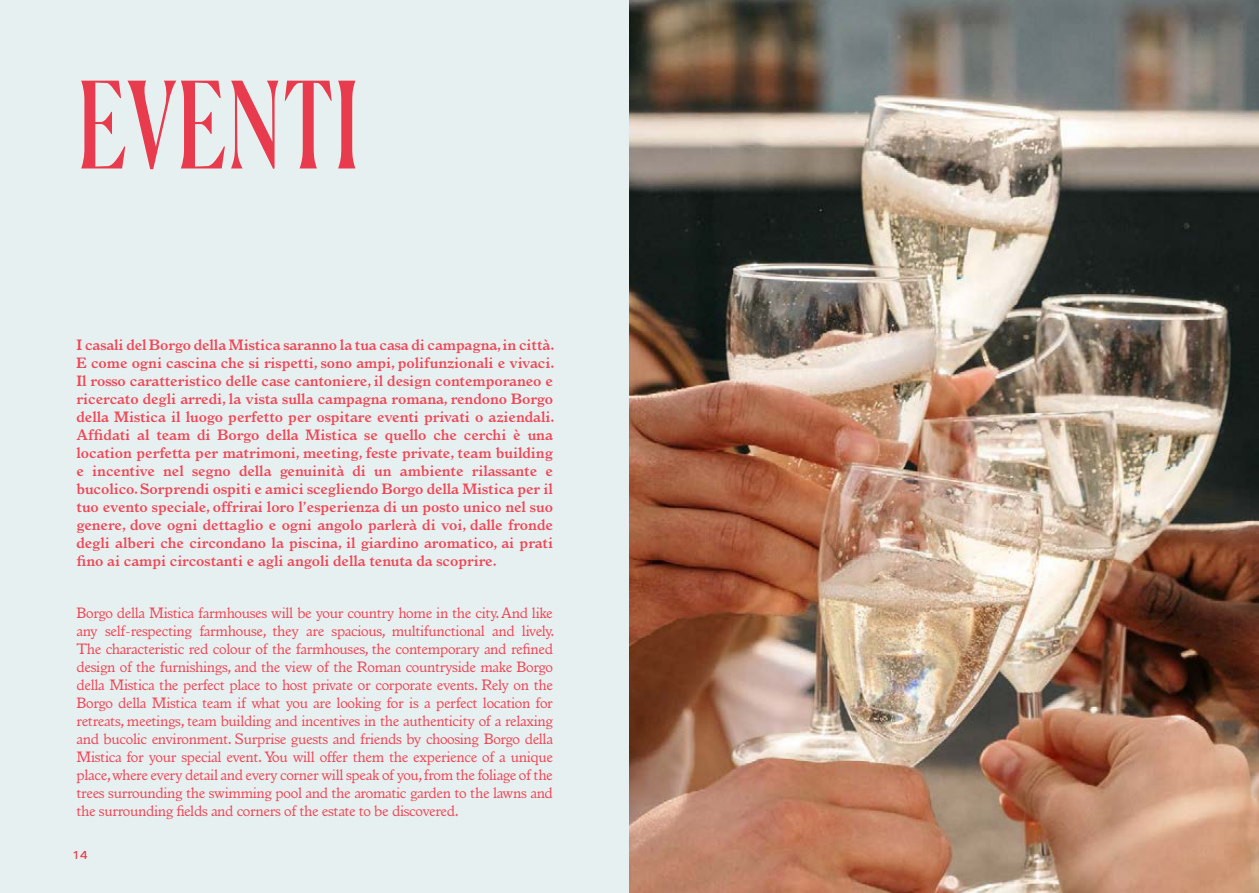
<style>
.page{position:relative;width:1259px;height:893px;background:#e6f0f0}
.page>*{position:absolute;margin:0;border:0;box-sizing:border-box;transform-origin:0 0}
.TITOLI{font:120px "Canela Cond Trial";letter-spacing:-.005em;color:#e83b4d}
.testi_inglese{font:15px/18px "Italian Old Style MT Std";letter-spacing:-.02em;color:#ef4858;text-align:justify}
.testi_italiano{font:700 15px/18px "Italian Old Style MT Std";color:#ef4858;text-align:justify}
.t1{font:500 12px "Galano Grotesque Alt";color:#e83b4d}
</style>
<div class="page">
<img style="left:629px;top:0;width:630px;height:893px">
<p class="TITOLI" style="left:77px;top:75px;width:285px">EVENTI</p>
<p class="testi_italiano" style="left:77px;top:336px;width:479px">I casali del Borgo della Mistica saranno la tua casa di campagna, in città.<br>E come ogni cascina che si rispetti, sono ampi, polifunzionali e vivaci.<br>Il rosso caratteristico delle case cantoniere, il design contemporaneo e ricercato degli arredi, la vista sulla campagna romana, rendono Borgo della Mistica il luogo perfetto per ospitare eventi privati o aziendali.<br>Affidati al team di Borgo della Mistica se quello che cerchi è una location perfetta per matrimoni, meeting, feste private, team building e incentive nel segno della genuinità di un ambiente rilassante e bucolico. Sorprendi ospiti e amici scegliendo Borgo della Mistica per il tuo evento speciale, offrirai loro l’esperienza di un posto unico nel suo genere, dove ogni dettaglio e ogni angolo parlerà di voi, dalle fronde degli alberi che circondano la piscina, il giardino aromatico, ai prati fino ai campi circostanti e agli angoli della tenuta da scoprire.</p>
<p class="testi_inglese" style="left:77px;top:604px;width:479px">Borgo della Mistica farmhouses will be your country home in the city. And like any self-respecting farmhouse, they are spacious, multifunctional and lively.<br>The characteristic red colour of the farmhouses, the contemporary and refined design of the furnishings, and the view of the Roman countryside make Borgo della Mistica the perfect place to host private or corporate events. Rely on the Borgo della Mistica team if what you are looking for is a perfect location for retreats, meetings, team building and incentives in the authenticity of a relaxing and bucolic environment. Surprise guests and friends by choosing Borgo della Mistica for your special event. You will offer them the experience of a unique place, where every detail and every corner will speak of you, from the foliage of the trees surrounding the swimming pool and the aromatic garden to the lawns and the surrounding fields and corners of the estate to be discovered.</p>
<p class="t1" style="left:74px;top:847px;width:15px">14</p>
</div>
